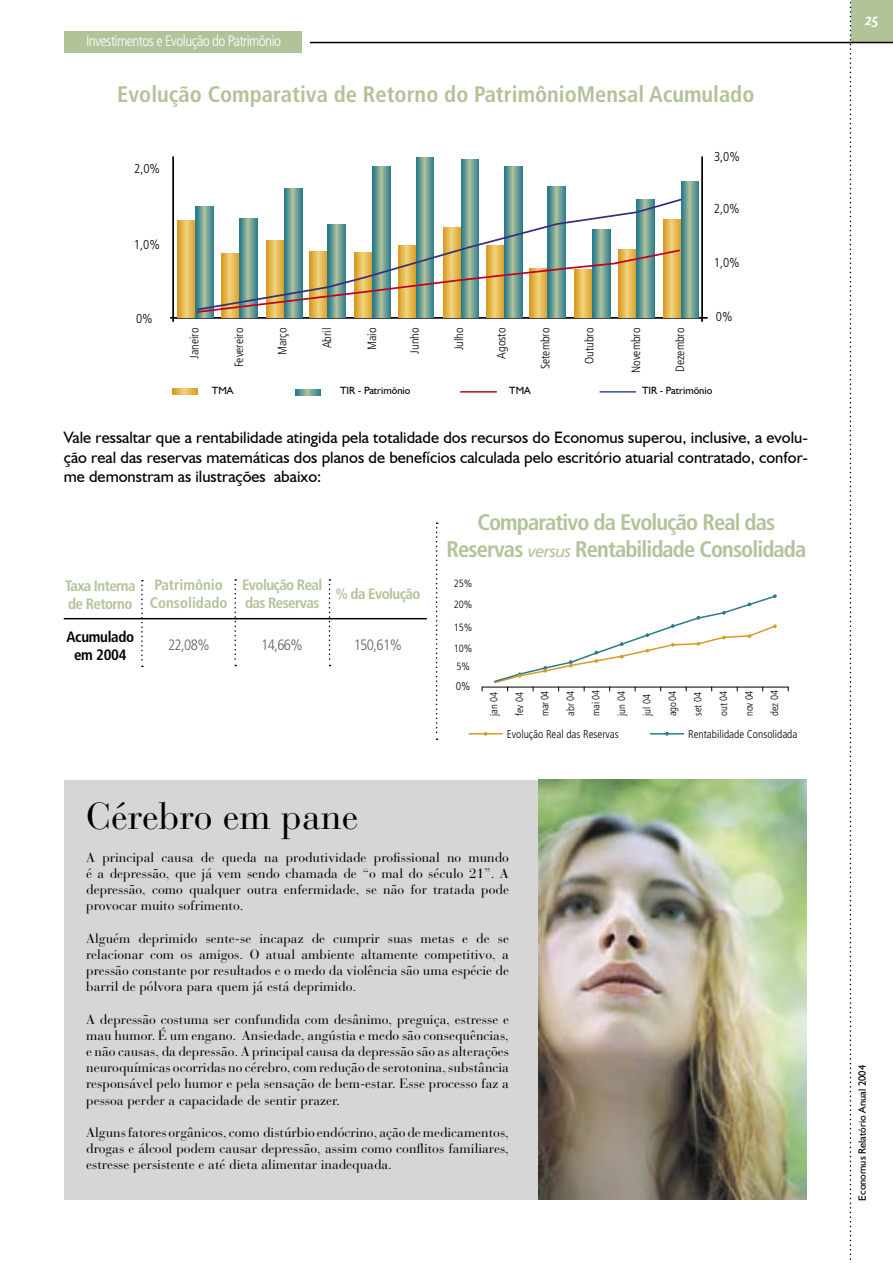
<style>
.page{position:relative;width:893px;height:1263px;background:#fff}
.page>*{position:absolute;margin:0;border:0;box-sizing:border-box;transform-origin:0 0}
.t1{font:37.5px "Bauer Bodoni";color:#000}
.t2{font:700 condensed 22.5px/27px "Frutiger";letter-spacing:-.04em;color:#b2c39a;text-align:center}
.t3{font:700 condensed 22.5px "Frutiger";color:#b2c39a}
.t4{font:18px "Cronos MM Sw 574 12";color:#fff}
.t5{font:16.5px/19.8px "Humanist 521 BT";color:#000;text-align:justify}
.t6{font:700 condensed 15px/18px "Frutiger";letter-spacing:-.04em;color:#b2c39a}
.t7{font:300 condensed 15px "Frutiger";letter-spacing:-.04em;color:#fff}
.t8{font:700 condensed 15px/18px "Frutiger";color:#b2c39a;text-align:center}
.t9{font:300 condensed 15px "Frutiger";letter-spacing:-.04em;color:#636363}
.t10{font:700 condensed 15px/18px "Frutiger";letter-spacing:-.02em;color:#000;text-align:center}
.t11{font:13.5px/16.2px "Bauer Bodoni";color:#000;text-align:justify}
.t12{font:300 condensed 12.9px "Frutiger";color:#000}
.t13{font:300 condensed 12px "Frutiger";color:#000}
.t14{font:300 condensed 11.25px "Frutiger";color:#000}
.t15{font:300 condensed 10.5px "Frutiger";color:#000}
.t16{font:10.5px "Humanist 521 BT";color:#000}
.s1{font-weight:400;font-style:italic;font-stretch:normal;font-size:16.5px}
</style>
<div class="page">
<div style="left:851px;top:0;width:42px;height:43px;background:#b2c39a"></div>
<svg style="left:850px;top:1px;width:1px;height:1259px"></svg>
<hr style="left:482px;top:687px;width:306px;height:1px;background:#000">
<hr style="left:469px;top:733px;width:34px;height:1px;background:#da9a23">
<svg style="left:436px;top:522px;width:2px;height:218px"></svg>
<hr style="left:650px;top:733px;width:34px;height:1px;background:#297c8c">
<hr style="left:172px;top:156px;width:2px;height:166px;background:#000">
<hr style="left:701px;top:156px;width:2px;height:166px;background:#000">
<hr style="left:170px;top:317px;width:538px;height:2px;background:#000">
<svg style="left:178px;top:221px;width:18px;height:96px;background:#e1b752"></svg>
<svg style="left:196px;top:314px;width:18px;height:3px"></svg>
<svg style="left:221px;top:314px;width:18px;height:3px"></svg>
<svg style="left:239px;top:314px;width:18px;height:3px"></svg>
<svg style="left:266px;top:314px;width:18px;height:3px"></svg>
<svg style="left:284px;top:188px;width:18px;height:129px"></svg>
<svg style="left:310px;top:314px;width:18px;height:3px"></svg>
<svg style="left:328px;top:314px;width:18px;height:3px"></svg>
<svg style="left:355px;top:314px;width:17px;height:3px"></svg>
<svg style="left:373px;top:166px;width:17px;height:151px"></svg>
<svg style="left:398px;top:314px;width:18px;height:3px"></svg>
<svg style="left:416px;top:158px;width:18px;height:159px"></svg>
<svg style="left:443px;top:314px;width:18px;height:3px"></svg>
<svg style="left:461px;top:160px;width:18px;height:157px"></svg>
<svg style="left:486px;top:314px;width:18px;height:3px"></svg>
<svg style="left:504px;top:167px;width:18px;height:150px"></svg>
<svg style="left:530px;top:314px;width:18px;height:3px"></svg>
<svg style="left:548px;top:186px;width:18px;height:131px"></svg>
<svg style="left:575px;top:314px;width:17px;height:3px"></svg>
<svg style="left:593px;top:314px;width:17px;height:3px"></svg>
<svg style="left:619px;top:314px;width:17px;height:3px"></svg>
<svg style="left:637px;top:314px;width:17px;height:3px"></svg>
<svg style="left:663px;top:314px;width:18px;height:3px"></svg>
<svg style="left:681px;top:181px;width:18px;height:136px;background:#6fa095"></svg>
<svg style="left:196px;top:197px;width:487px;height:115px"></svg>
<svg style="left:195px;top:248px;width:487px;height:66px"></svg>
<hr style="left:64px;top:618px;width:363px;height:1px;background:#000">
<svg style="left:141px;top:580px;width:2px;height:87px"></svg>
<svg style="left:234px;top:579px;width:2px;height:87px"></svg>
<svg style="left:329px;top:579px;width:1px;height:87px"></svg>
<svg style="left:492px;top:594px;width:285px;height:97px"></svg>
<div style="left:64px;top:780px;width:742px;height:419px;background:#d6d6d6"></div>
<img style="left:539px;top:780px;width:268px;height:419px">
<hr style="left:310px;top:42px;width:583px;height:1px;background:#000">
<div style="left:64px;top:31px;width:237px;height:21px;background:#b2c39a"></div>
<svg style="left:172px;top:388px;width:26px;height:6px"></svg>
<svg style="left:296px;top:389px;width:25px;height:6px"></svg>
<hr style="left:460px;top:391px;width:37px;height:2px;background:#be0027">
<hr style="left:600px;top:391px;width:36px;height:2px;background:#3a4d98">
<p class="t7" style="left:86px;top:33px;width:196px">Investimentos e Evolução do Patrimônio</p>
<h2 class="t3" style="left:117px;top:81px;width:639px">Evolução Comparativa de Retorno do PatrimônioMensal Acumulado</h2>
<p class="t12" style="left:134px;top:161px;width:28px">2,0%</p>
<p class="t12" style="left:134px;top:237px;width:28px">1,0%</p>
<p class="t12" style="left:136px;top:311px;width:18px">0%</p>
<p class="t12" style="left:714px;top:149px;width:28px">3,0%</p>
<p class="t12" style="left:714px;top:201px;width:28px">2,0%</p>
<p class="t12" style="left:714px;top:256px;width:28px">1,0%</p>
<p class="t13" style="left:187px;top:359px;width:32px;rotate:-90deg">Janeiro</p>
<p class="t13" style="left:232px;top:367px;width:41px;rotate:-90deg">Fevereiro</p>
<p class="t13" style="left:275px;top:355px;width:29px;rotate:-90deg">Março</p>
<p class="t13" style="left:320px;top:348px;width:22px;rotate:-90deg">Abril</p>
<p class="t13" style="left:365px;top:350px;width:24px;rotate:-90deg">Maio</p>
<p class="t13" style="left:408px;top:354px;width:27px;rotate:-90deg">Junho</p>
<p class="t13" style="left:452px;top:350px;width:24px;rotate:-90deg">Julho</p>
<p class="t13" style="left:495px;top:359px;width:33px;rotate:-90deg">Agosto</p>
<p class="t13" style="left:539px;top:369px;width:43px;rotate:-90deg">Setembro</p>
<p class="t13" style="left:583px;top:364px;width:38px;rotate:-90deg">Outubro</p>
<p class="t13" style="left:629px;top:373px;width:47px;rotate:-90deg">Novembro</p>
<p class="t13" style="left:673px;top:372px;width:46px;rotate:-90deg">Dezembro</p>
<p class="t12" style="left:716px;top:309px;width:18px">0%</p>
<p class="t16" style="left:212px;top:384px;width:23px">TMA</p>
<p class="t16" style="left:340px;top:384px;width:72px">TIR - Patrimõnio</p>
<p class="t16" style="left:509px;top:384px;width:23px">TMA</p>
<p class="t16" style="left:642px;top:384px;width:72px">TIR - Patrimõnio</p>
<p class="t5" style="left:64px;top:427px;width:746px">Vale ressaltar que a rentabilidade atingida pela totalidade dos recursos do Economus superou, inclusive, a evolu&shy;ção real das reservas matemáticas dos planos de benefícios calculada pelo escritório atuarial contratado, confor&shy;me demonstram as ilustrações abaixo:</p>
<p class="t6" style="left:242px;top:576px;width:82px">Evolução Real das Reservas</p>
<p class="t6" style="left:335px;top:585px;width:87px">% da Evolução</p>
<p class="t6" style="left:65px;top:577px;width:72px">Taxa Interna de Retorno</p>
<p class="t8" style="left:150px;top:576px;width:79px">Patrimônio<br>Consolidado</p>
<p class="t10" style="left:66px;top:628px;width:69px">Acumulado em 2004</p>
<p class="t9" style="left:168px;top:636px;width:43px">22,08%</p>
<p class="t9" style="left:261px;top:636px;width:43px">14,66%</p>
<p class="t9" style="left:354px;top:636px;width:50px">150,61%</p>
<h2 class="t2" style="left:446px;top:509px;width:361px">Comparativo da Evolução Real das<br>Reservas <span class="s1">versus</span> Rentabilidade Consolidada</h2>
<p class="t15" style="left:454px;top:577px;width:20px">25%</p>
<p class="t15" style="left:454px;top:599px;width:20px">20%</p>
<p class="t15" style="left:454px;top:621px;width:20px">15%</p>
<p class="t15" style="left:454px;top:642px;width:20px">10%</p>
<p class="t15" style="left:456px;top:661px;width:15px">5%</p>
<p class="t14" style="left:456px;top:680px;width:16px">0%</p>
<p class="t15" style="left:488px;top:716px;width:26px;rotate:-90deg">jan 04</p>
<p class="t15" style="left:513px;top:716px;width:25px;rotate:-90deg">fev 04</p>
<p class="t15" style="left:539px;top:716px;width:27px;rotate:-90deg">mar 04</p>
<p class="t15" style="left:564px;top:716px;width:27px;rotate:-90deg">abr 04</p>
<p class="t15" style="left:590px;top:716px;width:27px;rotate:-90deg">mai 04</p>
<p class="t15" style="left:615px;top:716px;width:26px;rotate:-90deg">jun 04</p>
<p class="t15" style="left:641px;top:716px;width:23px;rotate:-90deg">jul 04</p>
<p class="t15" style="left:666px;top:716px;width:26px;rotate:-90deg">ago 04</p>
<p class="t15" style="left:692px;top:716px;width:25px;rotate:-90deg">set 04</p>
<p class="t15" style="left:718px;top:716px;width:27px;rotate:-90deg">out 04</p>
<p class="t15" style="left:743px;top:716px;width:27px;rotate:-90deg">nov 04</p>
<p class="t15" style="left:769px;top:716px;width:27px;rotate:-90deg">dez 04</p>
<p class="t14" style="left:507px;top:727px;width:113px">Evolução Real das Reservas</p>
<p class="t14" style="left:688px;top:727px;width:111px">Rentabilidade Consolidada</p>
<h1 class="t1" style="left:86px;top:794px;width:274px">Cérebro em pane</h1>
<p class="t11" style="left:86px;top:849px;width:424px">A principal causa de queda na produtividade profissional no mundo é a depressão, que já vem sendo chamada de “o mal do século 21”. A depressão, como qualquer outra enfermidade, se não for tratada pode provocar muito sofrimento.</p>
<p class="t11" style="left:86px;top:930px;width:424px">Alguém deprimido sente-se incapaz de cumprir suas metas e de se relacionar com os amigos. O atual ambiente altamente competitivo, a pressão constante por resultados e o medo da violência são uma espécie de barril de pólvora para quem já está deprimido.</p>
<p class="t11" style="left:86px;top:1011px;width:424px">A depressão costuma ser confundida com desânimo, preguiça, estresse e mau humor. É um engano. Ansiedade, angústia e medo são consequências, e não causas, da depressão. A principal causa da depressão são as alterações neuroquímicas ocorridas no cérebro, com redução de serotonina, substância responsável pelo humor e pela sensação de bem-estar. Esse processo faz a pessoa perder a capacidade de sentir prazer.</p>
<p class="t11" style="left:86px;top:1124px;width:424px">Alguns fatores orgânicos, como distúrbio endócrino, ação de medicamentos, drogas e álcool podem causar depressão, assim como conflitos familiares, estresse persistente e até dieta alimentar inadequada.</p>
<h3 class="t4" style="left:865px;top:10px;width:15px">25</h3>
<p class="t16" style="left:856px;top:1201px;width:137px;rotate:-90deg">Economus Relatório Anual 2004</p>
</div>
